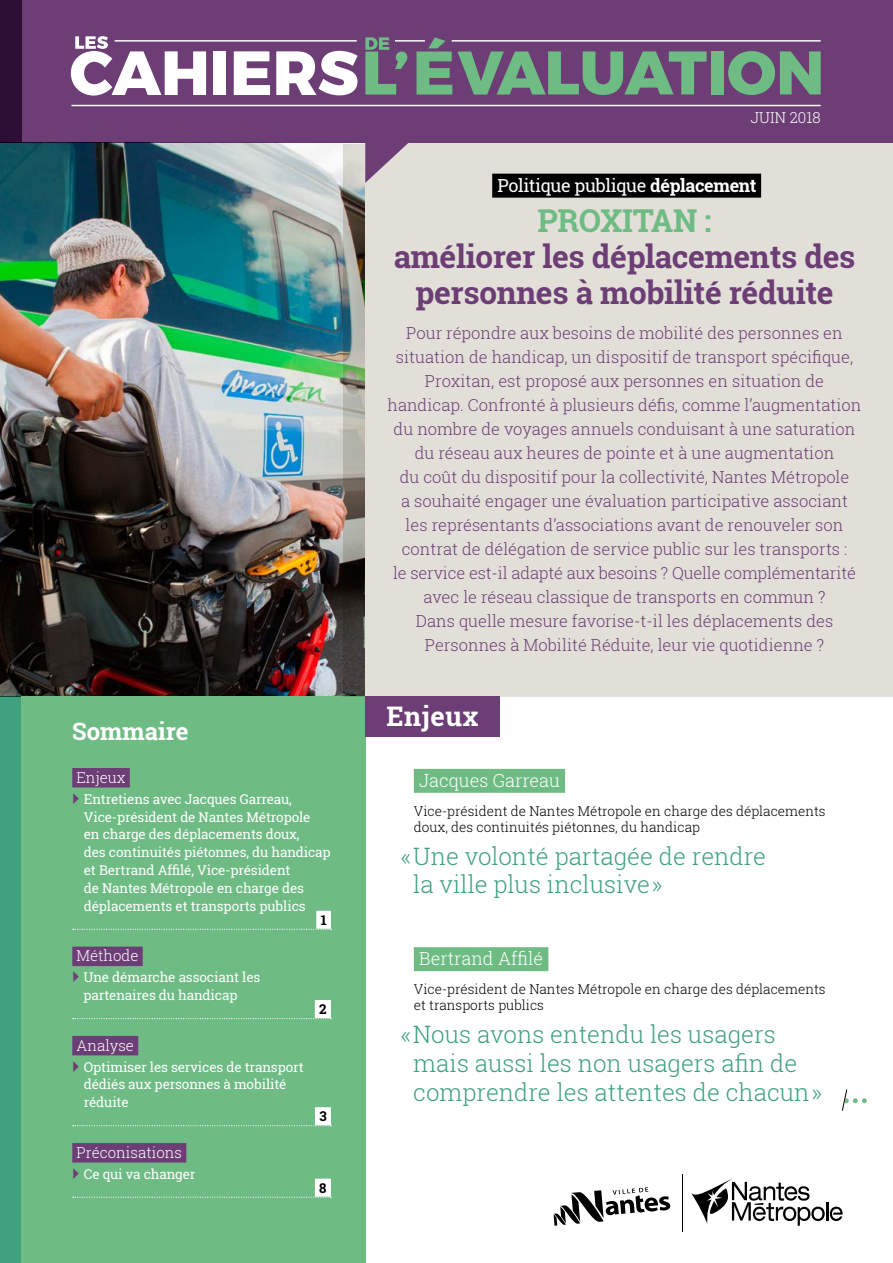
<style>
.page{position:relative;width:893px;height:1263px;background:#fff}
.page>*{position:absolute;margin:0;border:0;box-sizing:border-box;transform-origin:0 0}
.t1{font:700 31.5px/35.7px "Roboto Slab";letter-spacing:-.01em;color:#6c3e75;text-align:center}
.t2{font:700 31.5px "Roboto Slab";letter-spacing:-.01em;color:#6ebc84}
.t3{font:700 27px "Roboto Slab";letter-spacing:.02em;color:#fff}
.t4{font:300 24px/28.8px "Roboto Slab";color:#3ea17f}
.t5{font:700 24px "Roboto Slab";color:#fff}
.t6{font:18px "Roboto Slab";letter-spacing:-.02em;color:#fff}
.t7{font:300 18px "Roboto Slab";color:#fff}
.t8{font:300 16.5px/24px "Roboto Slab";color:#6c3e75;text-align:center}
.t9{font:300 15px "Roboto Slab";color:#fff}
.t10{font:13.5px/17.9px "Roboto Slab";letter-spacing:-.01em;color:#fff}
.t11{font:300 13.5px/16.2px "Roboto Slab";color:#000}
.t12{font:700 13.5px "Roboto Slab";color:#000}
.s1{font-weight:700}
</style>
<div class="page">
<img style="left:0;top:143px;width:344px;height:553px">
<div style="left:365px;top:143px;width:528px;height:553px;background:#e2dfd8"></div>
<div style="left:21px;top:696px;width:344px;height:567px;background:#6ebc84"></div>
<div style="left:492px;top:174px;width:269px;height:24px;background:#000"></div>
<svg style="left:691px;top:1178px;width:152px;height:48px"></svg>
<svg style="left:553px;top:1187px;width:117px;height:39px"></svg>
<hr style="left:682px;top:1174px;width:1px;height:58px;background:#000">
<div style="left:365px;top:696px;width:135px;height:41px;background:#6c3e75"></div>
<div style="left:72px;top:768px;width:58px;height:19px;background:#6c3e75"></div>
<div style="left:316px;top:911px;width:15px;height:18px;background:#fff"></div>
<svg style="left:73px;top:929px;width:258px;height:1px"></svg>
<div style="left:72px;top:946px;width:71px;height:20px;background:#6c3e75"></div>
<div style="left:315px;top:1000px;width:16px;height:18px;background:#fff"></div>
<svg style="left:73px;top:1018px;width:258px;height:1px"></svg>
<div style="left:72px;top:1036px;width:66px;height:19px;background:#6c3e75"></div>
<div style="left:315px;top:1107px;width:16px;height:18px;background:#fff"></div>
<svg style="left:73px;top:1125px;width:258px;height:1px"></svg>
<div style="left:72px;top:1143px;width:114px;height:19px;background:#6c3e75"></div>
<div style="left:315px;top:1179px;width:16px;height:18px;background:#fff"></div>
<svg style="left:73px;top:1197px;width:258px;height:1px"></svg>
<div style="left:0;top:696px;width:21px;height:567px;background:#3ea17f"></div>
<div style="left:0;top:0;width:893px;height:143px;background:#6c3e75"></div>
<svg style="left:841px;top:1089px;width:26px;height:22px"></svg>
<img style="left:344px;top:144px;width:21px;height:552px">
<svg style="left:71px;top:36px;width:135px;height:60px"></svg>
<div style="left:213px;top:51px;width:13px;height:44px;background:#fff"></div>
<svg style="left:234px;top:51px;width:36px;height:44px"></svg>
<svg style="left:276px;top:51px;width:82px;height:44px"></svg>
<svg style="left:365px;top:37px;width:42px;height:58px"></svg>
<svg style="left:417px;top:37px;width:290px;height:58px"></svg>
<div style="left:711px;top:51px;width:12px;height:43px;background:#6ebc84"></div>
<svg style="left:728px;top:51px;width:93px;height:44px"></svg>
<hr style="left:115px;top:40px;width:242px;height:2px;background:#fff">
<hr style="left:452px;top:40px;width:369px;height:2px;background:#fff">
<hr style="left:71px;top:105px;width:750px;height:1px;background:#fff">
<hr style="left:395px;top:40px;width:30px;height:2px;background:#fff">
<svg style="left:365px;top:143px;width:43px;height:40px"></svg>
<div style="left:414px;top:769px;width:151px;height:24px;background:#6ebc84"></div>
<div style="left:414px;top:947px;width:134px;height:24px;background:#6ebc84"></div>
<h3 class="t5" style="left:72px;top:714px;width:118px">Sommaire</h3>
<p class="t9" style="left:77px;top:767px;width:51px">Enjeux</p>
<p class="t10" style="left:84px;top:790px;width:248px">Entretiens avec Jacques Garreau, Vice-président de Nantes Métropole<br>en charge des déplacements doux,<br>des continuités piétonnes, du handicap et Bertrand Affilé, Vice-président<br>de Nantes Métropole en charge des déplacements et transports publics</p>
<p class="t12" style="left:321px;top:911px;width:7px">1</p>
<p class="t9" style="left:77px;top:946px;width:63px">Méthode</p>
<p class="t10" style="left:83px;top:968px;width:178px">Une démarche associant les partenaires du handicap</p>
<p class="t12" style="left:319px;top:1000px;width:9px">2</p>
<p class="t9" style="left:77px;top:1035px;width:59px">Analyse</p>
<p class="t10" style="left:84px;top:1058px;width:221px">Optimiser les services de transport dédiés aux personnes à mobilité réduite</p>
<p class="t12" style="left:319px;top:1107px;width:9px">3</p>
<p class="t9" style="left:77px;top:1142px;width:107px">Préconisations</p>
<p class="t10" style="left:84px;top:1165px;width:113px">Ce qui va changer</p>
<p class="t12" style="left:319px;top:1179px;width:9px">8</p>
<p class="t9" style="left:751px;top:107px;width:71px">JUIN 2018</p>
<p class="t6" style="left:497px;top:173px;width:261px">Politique publique <span class="s1">déplacement</span></p>
<h1 class="t2" style="left:537px;top:199px;width:176px">PROXITAN :</h1>
<h1 class="t1" style="left:394px;top:238px;width:463px">améliorer les déplacements des personnes à mobilité réduite</h1>
<p class="t8" style="left:388px;top:321px;width:475px">Pour répondre aux besoins de mobilité des personnes en situation de handicap, un dispositif de transport spécifique, Proxitan, est proposé aux personnes en situation de handicap. Confronté à plusieurs défis, comme l’augmentation du nombre de voyages annuels conduisant à une saturation du réseau aux heures de pointe et à une augmentation<br>du coût du dispositif pour la collectivité, Nantes Métropole<br>a souhaité engager une évaluation participative associant<br>les représentants d’associations avant de renouveler son contrat de délégation de service public sur les transports :<br>le service est-il adapté aux besoins ? Quelle complémentarité avec le réseau classique de transports en commun ?<br>Dans quelle mesure favorise-t-il les déplacements des Personnes à Mobilité Réduite, leur vie quotidienne ?</p>
<h2 class="t3" style="left:386px;top:698px;width:93px">Enjeux</h2>
<p class="t7" style="left:419px;top:768px;width:142px">Jacques Garreau</p>
<p class="t11" style="left:414px;top:802px;width:413px">Vice-président de Nantes Métropole en charge des déplacements doux, des continuités piétonnes, du handicap</p>
<h3 class="t4" style="left:413px;top:841px;width:354px;text-indent:-13px">«Une volonté partagée de rendre la ville plus inclusive»</h3>
<p class="t7" style="left:419px;top:946px;width:126px">Bertrand Affilé</p>
<p class="t11" style="left:414px;top:981px;width:413px">Vice-président de Nantes Métropole en charge des déplacements et transports publics</p>
<h3 class="t4" style="left:413px;top:1019px;width:410px;text-indent:-13px">«Nous avons entendu les usagers mais aussi les non usagers afin de comprendre les attentes de chacun»</h3>
</div>
